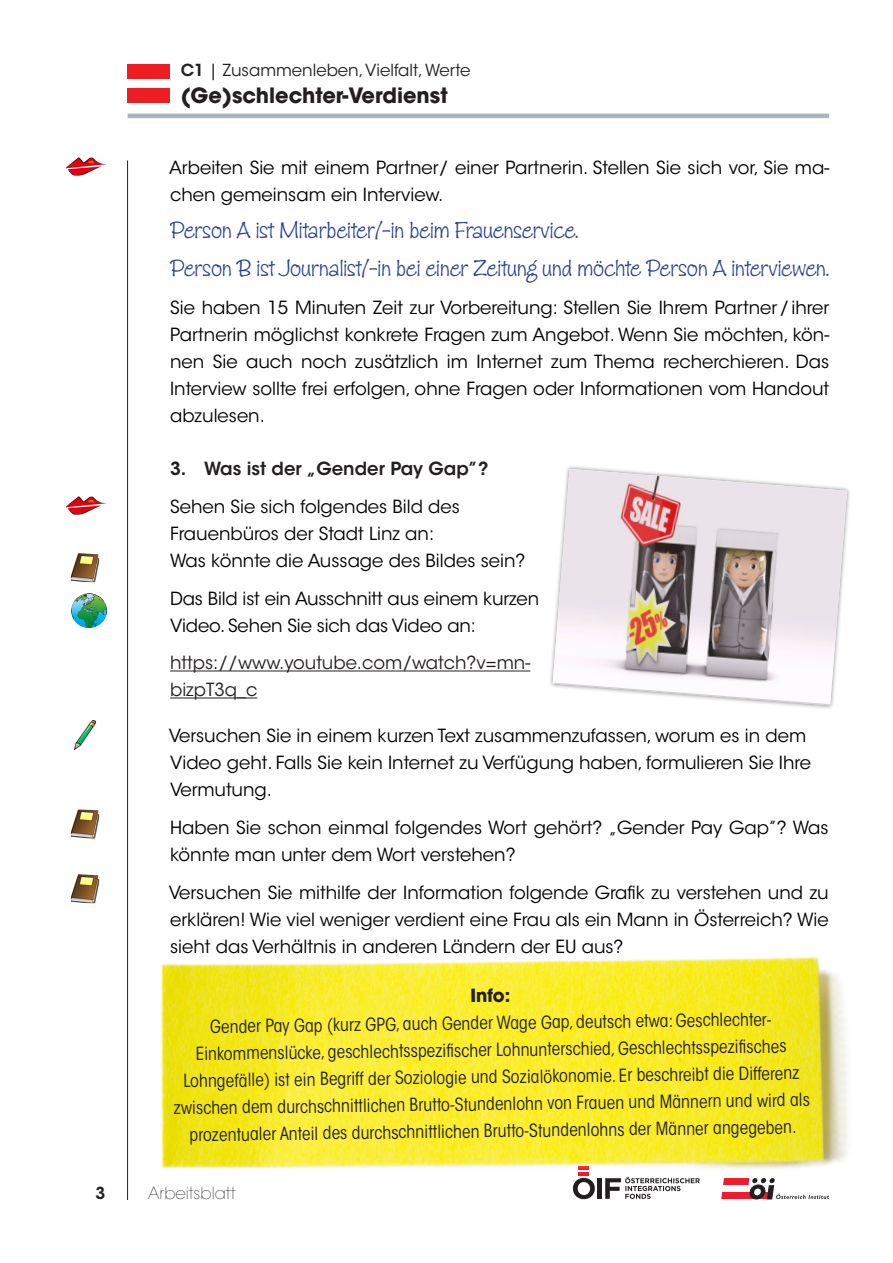
<style>
.page{position:relative;width:893px;height:1263px;background:#fff}
.page>*{position:absolute;margin:0;border:0;box-sizing:border-box;transform-origin:0 0}
.t1{font:24px/37.7px "Zipty Do Std";color:#253f8e}
.t2{font:700 21px "ITC Avant Garde Std";color:#231f20}
.t3{font:18px/27px "ITC Avant Garde Std";color:#000}
.t4{font:condensed 18px/27px "ITC Avant Garde Std";color:#231f20;text-align:center}
.t5{font:18px/27px "ITC Avant Garde Std";color:#231f20}
.t6{font:600 18px "ITC Avant Garde Std";color:#231f20}
.t7{font:700 18px "ITC Avant Garde Std";color:#231f20}
.t8{font:16.5px "ITC Avant Garde Std";color:#231f20}
.t9{font:200 16.5px "ITC Avant Garde Std";color:#231f20}
.t10{font:600 16.5px "ITC Avant Garde Std";color:#231f20}
.s1{font-weight:600}
</style>
<div class="page">
<svg style="left:573px;top:1184px;width:22px;height:15px"></svg>
<div style="left:597px;top:1178px;width:5px;height:21px;background:#231f20"></div>
<svg style="left:605px;top:1184px;width:76px;height:15px"></svg>
<hr style="left:128px;top:114px;width:701px;height:4px;background:#a7b6be">
<hr style="left:127px;top:161px;width:1px;height:1039px;background:#231f20">
<svg style="left:721px;top:1184px;width:108px;height:15px"></svg>
<div style="left:128px;top:88px;width:42px;height:15px;background:#ee1d23"></div>
<div style="left:128px;top:64px;width:42px;height:14px;background:#ee1d23"></div>
<hr style="left:170px;top:670px;width:360px;height:1px;background:#231f20">
<hr style="left:170px;top:697px;width:87px;height:1px;background:#231f20">
<img style="left:66px;top:157px;width:40px;height:19px">
<div style="left:548px;top:465px;width:303px;height:245px;background:#231f20;opacity:.5"></div>
<img style="left:553px;top:469px;width:294px;height:236px">
<img style="left:66px;top:496px;width:40px;height:19px">
<img style="left:71px;top:553px;width:28px;height:29px">
<img style="left:72px;top:594px;width:34px;height:34px">
<img style="left:75px;top:720px;width:21px;height:29px">
<img style="left:71px;top:809px;width:28px;height:29px">
<img style="left:71px;top:874px;width:28px;height:29px">
<img style="left:161px;top:957px;width:687px;height:227px">
<p class="t8" style="left:181px;top:60px;width:291px"><span class="s1">C1</span> | Zusammenleben, Vielfalt, Werte</p>
<p class="t2" style="left:181px;top:81px;width:268px">(Ge)schlechter-Verdienst</p>
<p class="t3" style="left:169px;top:154px;width:662px">Arbeiten Sie mit einem Partner/ einer Partnerin. Stellen Sie sich vor, Sie ma&shy;chen gemeinsam ein Interview.</p>
<h1 class="t1" style="left:170px;top:212px;width:661px">Person A ist Mitarbeiter/-in beim Frauenservice.<br>Person B ist Journalist/-in bei einer Zeitung und möchte Person A interviewen.</h1>
<p class="t3" style="left:170px;top:294px;width:661px;text-align:justify">Sie haben 15 Minuten Zeit zur Vorbereitung: Stellen Sie Ihrem Partner/ihrer Partnerin möglichst konkrete Fragen zum Angebot. Wenn Sie möchten, kön&shy;nen Sie auch noch zusätzlich im Internet zum Thema recherchieren. Das Interview sollte frei erfolgen, ohne Fragen oder Informationen vom Handout abzulesen.</p>
<p class="t6" style="left:170px;top:457px;width:320px">3. Was ist der „Gender Pay Gap”?</p>
<p class="t3" style="left:170px;top:493px;width:357px">Sehen Sie sich folgendes Bild des<br>Frauenbüros der Stadt Linz an:<br>Was könnte die Aussage des Bildes sein?</p>
<p class="t3" style="left:170px;top:585px;width:371px">Das Bild ist ein Ausschnitt aus einem kurzen<br>Video. Sehen Sie sich das Video an:</p>
<p class="t5" style="left:170px;top:649px;width:362px">https://www.youtube.com/watch?v=mn&shy;bizpT3q_c</p>
<p class="t3" style="left:169px;top:722px;width:644px">Versuchen Sie in einem kurzen Text zusammenzufassen, worum es in dem<br>Video geht. Falls Sie kein Internet zu Verfügung haben, formulieren Sie Ihre<br>Vermutung.</p>
<p class="t3" style="left:170px;top:814px;width:660px">Haben Sie schon einmal folgendes Wort gehört? „Gender Pay Gap”? Was könnte man unter dem Wort verstehen?</p>
<p class="t3" style="left:169px;top:879px;width:661px;text-align:justify">Versuchen Sie mithilfe der Information folgende Grafik zu verstehen und zu erklären! Wie viel weniger verdient eine Frau als ein Mann in Österreich? Wie sieht das Verhältnis in anderen Ländern der EU aus?</p>
<p class="t7" style="left:470px;top:984px;width:42px;rotate:-1deg">Info:</p>
<p class="t4" style="left:172px;top:1015px;width:638px;rotate:-1deg">Gender Pay Gap (kurz GPG, auch Gender Wage Gap, deutsch etwa: Geschlechter-Einkommenslücke, geschlechtsspezifi scher Lohnunterschied, Geschlechtsspezifi sches Lohngefälle) ist ein Begriff der Soziologie und Sozialökonomie. Er beschreibt die Differenz zwischen dem durchschnittlichen Brutto-Stundenlohn von Frauen und Männern und wird als prozentualer Anteil des durchschnittlichen Brutto-Stundenlohns der Männer angegeben.</p>
<p class="t10" style="left:96px;top:1182px;width:11px">3</p>
<p class="t9" style="left:148px;top:1183px;width:89px">Arbeitsblatt</p>
</div>
